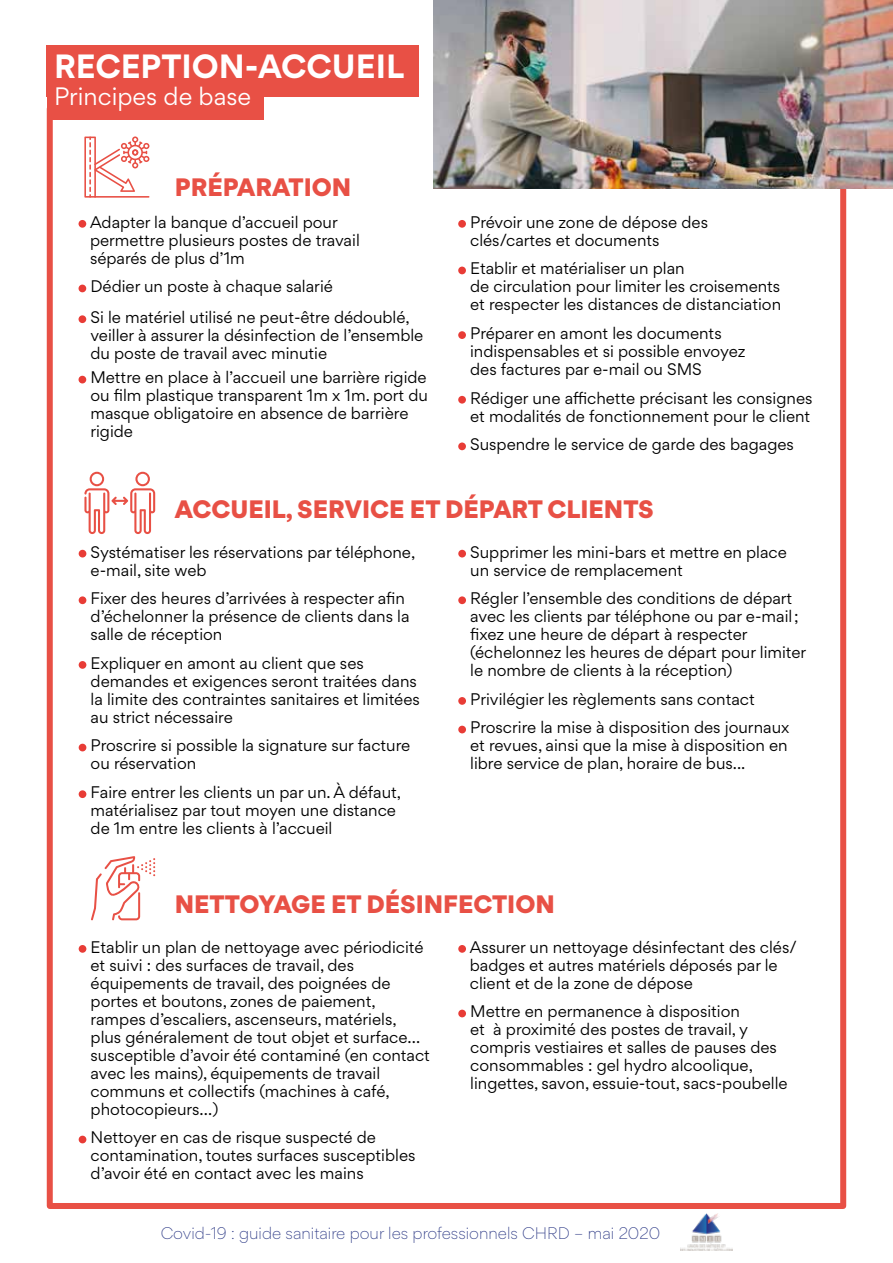
<style>
.page{position:relative;width:893px;height:1263px;background:#fff}
.page>*{position:absolute;margin:0;border:0;box-sizing:border-box;transform-origin:0 0}
.t1{font:700 30px "Gordita";color:#fff}
.t2{font:900 22.5px "Gordita";color:#e85045}
.t3{font:22.5px "Gordita";color:#fff}
.t4{font:15px/18px "Gordita";color:#000}
.t5{font:300 15px "Gordita";color:#283583}
</style>
<div class="page">
<img style="left:680px;top:1213px;width:52px;height:37px">
<div style="left:47px;top:105px;width:799px;height:1104px;border:6px solid #e85045"></div>
<img style="left:433px;top:0;width:460px;height:188px">
<svg style="left:84px;top:472px;width:71px;height:62px"></svg>
<div style="left:79px;top:550px;width:7px;height:7px;background:#e83c36;border-radius:50%"></div>
<div style="left:79px;top:596px;width:7px;height:8px;background:#e83c36;border-radius:50%"></div>
<div style="left:79px;top:661px;width:7px;height:8px;background:#e83c36;border-radius:50%"></div>
<div style="left:79px;top:744px;width:7px;height:7px;background:#e83c36;border-radius:50%"></div>
<div style="left:79px;top:790px;width:7px;height:8px;background:#e83c36;border-radius:50%"></div>
<div style="left:458px;top:550px;width:8px;height:7px;background:#e83c36;border-radius:50%"></div>
<div style="left:458px;top:596px;width:8px;height:8px;background:#e83c36;border-radius:50%"></div>
<div style="left:458px;top:697px;width:8px;height:8px;background:#e83c36;border-radius:50%"></div>
<div style="left:458px;top:726px;width:8px;height:7px;background:#e83c36;border-radius:50%"></div>
<div style="left:79px;top:945px;width:7px;height:8px;background:#e83c36;border-radius:50%"></div>
<div style="left:79px;top:1136px;width:7px;height:7px;background:#e83c36;border-radius:50%"></div>
<div style="left:458px;top:945px;width:8px;height:8px;background:#e83c36;border-radius:50%"></div>
<div style="left:458px;top:1010px;width:8px;height:7px;background:#e83c36;border-radius:50%"></div>
<svg style="left:91px;top:856px;width:64px;height:65px"></svg>
<div style="left:47px;top:45px;width:372px;height:52px;background:#e85045"></div>
<div style="left:47px;top:85px;width:217px;height:34px;background:#e85045"></div>
<div style="left:79px;top:220px;width:7px;height:8px;background:#e83c36;border-radius:50%"></div>
<div style="left:79px;top:285px;width:7px;height:7px;background:#e83c36;border-radius:50%"></div>
<div style="left:79px;top:315px;width:7px;height:8px;background:#e83c36;border-radius:50%"></div>
<div style="left:79px;top:376px;width:7px;height:7px;background:#e83c36;border-radius:50%"></div>
<div style="left:458px;top:220px;width:8px;height:8px;background:#e83c36;border-radius:50%"></div>
<div style="left:458px;top:267px;width:8px;height:7px;background:#e83c36;border-radius:50%"></div>
<div style="left:458px;top:331px;width:8px;height:8px;background:#e83c36;border-radius:50%"></div>
<div style="left:458px;top:396px;width:8px;height:8px;background:#e83c36;border-radius:50%"></div>
<div style="left:458px;top:442px;width:8px;height:8px;background:#e83c36;border-radius:50%"></div>
<svg style="left:84px;top:136px;width:65px;height:62px"></svg>
<h1 class="t1" style="left:54px;top:43px;width:352px">RECEPTION-ACCUEIL</h1>
<h2 class="t3" style="left:54px;top:80px;width:199px">Principes de base</h2>
<h2 class="t2" style="left:175px;top:168px;width:178px">PRÉPARATION</h2>
<p class="t4" style="left:90px;top:213px;width:271px">Adapter la banque d’accueil pour permettre plusieurs postes de travail séparés de plus d’1m</p>
<p class="t4" style="left:90px;top:271px;width:321px;line-height:30.8px">Dédier un poste à chaque salarié<br>Si le matériel utilisé ne peut-être dédoublé,</p>
<p class="t4" style="left:90px;top:326px;width:334px">veiller à assurer la désinfection de l’ensemble du poste de travail avec minutie</p>
<p class="t4" style="left:90px;top:368px;width:339px">Mettre en place à l’accueil une barrière rigide ou film plastique transparent 1m x 1m. port du masque obligatoire en absence de barrière rigide</p>
<p class="t4" style="left:470px;top:213px;width:239px">Prévoir une zone de dépose des clés/cartes et documents</p>
<p class="t4" style="left:470px;top:259px;width:313px">Etablir et matérialiser un plan<br>de circulation pour limiter les croisements et respecter les distances de distanciation</p>
<p class="t4" style="left:470px;top:324px;width:277px">Préparer en amont les documents indispensables et si possible envoyez des factures par e-mail ou SMS</p>
<p class="t4" style="left:470px;top:389px;width:344px">Rédiger une affichette précisant les consignes et modalités de fonctionnement pour le client</p>
<p class="t4" style="left:470px;top:435px;width:325px">Suspendre le service de garde des bagages</p>
<h2 class="t2" style="left:175px;top:490px;width:480px">ACCUEIL, SERVICE ET DÉPART CLIENTS</h2>
<p class="t4" style="left:91px;top:542px;width:326px">Systématiser les réservations par téléphone, e-mail, site web</p>
<p class="t4" style="left:91px;top:589px;width:320px">Fixer des heures d’arrivées à respecter afin d’échelonner la présence de clients dans la salle de réception</p>
<p class="t4" style="left:91px;top:654px;width:331px">Expliquer en amont au client que ses demandes et exigences seront traitées dans la limite des contraintes sanitaires et limitées au strict nécessaire</p>
<p class="t4" style="left:91px;top:736px;width:321px">Proscrire si possible la signature sur facture ou réservation</p>
<p class="t4" style="left:91px;top:783px;width:312px">Faire entrer les clients un par un. À défaut, matérialisez par tout moyen une distance de 1m entre les clients à l’accueil</p>
<p class="t4" style="left:470px;top:542px;width:318px">Supprimer les mini-bars et mettre en place un service de remplacement</p>
<p class="t4" style="left:470px;top:589px;width:338px">Régler l’ensemble des conditions de départ avec les clients par téléphone ou par e-mail; fixez une heure de départ à respecter (échelonnez les heures de départ pour limiter le nombre de clients à la réception)</p>
<p class="t4" style="left:470px;top:684px;width:321px;line-height:28.7px">Privilégier les règlements sans contact<br>Proscrire la mise à disposition des journaux</p>
<p class="t4" style="left:470px;top:736px;width:319px">et revues, ainsi que la mise à disposition en libre service de plan, horaire de bus...</p>
<h2 class="t2" style="left:175px;top:885px;width:382px">NETTOYAGE ET DÉSINFECTION</h2>
<p class="t4" style="left:91px;top:938px;width:341px">Etablir un plan de nettoyage avec périodicité et suivi : des surfaces de travail, des équipements de travail, des poignées de portes et boutons, zones de paiement, rampes d’escaliers, ascenseurs, matériels, plus généralement de tout objet et surface… susceptible d’avoir été contaminé (en contact avec les mains), équipements de travail communs et collectifs (machines à café, photocopieurs…)</p>
<p class="t4" style="left:91px;top:1128px;width:326px">Nettoyer en cas de risque suspecté de contamination, toutes surfaces susceptibles d’avoir été en contact avec les mains</p>
<p class="t4" style="left:470px;top:938px;width:329px">Assurer un nettoyage désinfectant des clés/ badges et autres matériels déposés par le client et de la zone de dépose</p>
<p class="t4" style="left:470px;top:1002px;width:319px">Mettre en permanence à disposition<br>et à proximité des postes de travail, y compris vestiaires et salles de pauses des consommables : gel hydro alcoolique, lingettes, savon, essuie-tout, sacs-poubelle</p>
<p class="t5" style="left:161px;top:1222px;width:501px">Covid-19 : guide sanitaire pour les professionnels CHRD – mai 2020</p>
</div>
